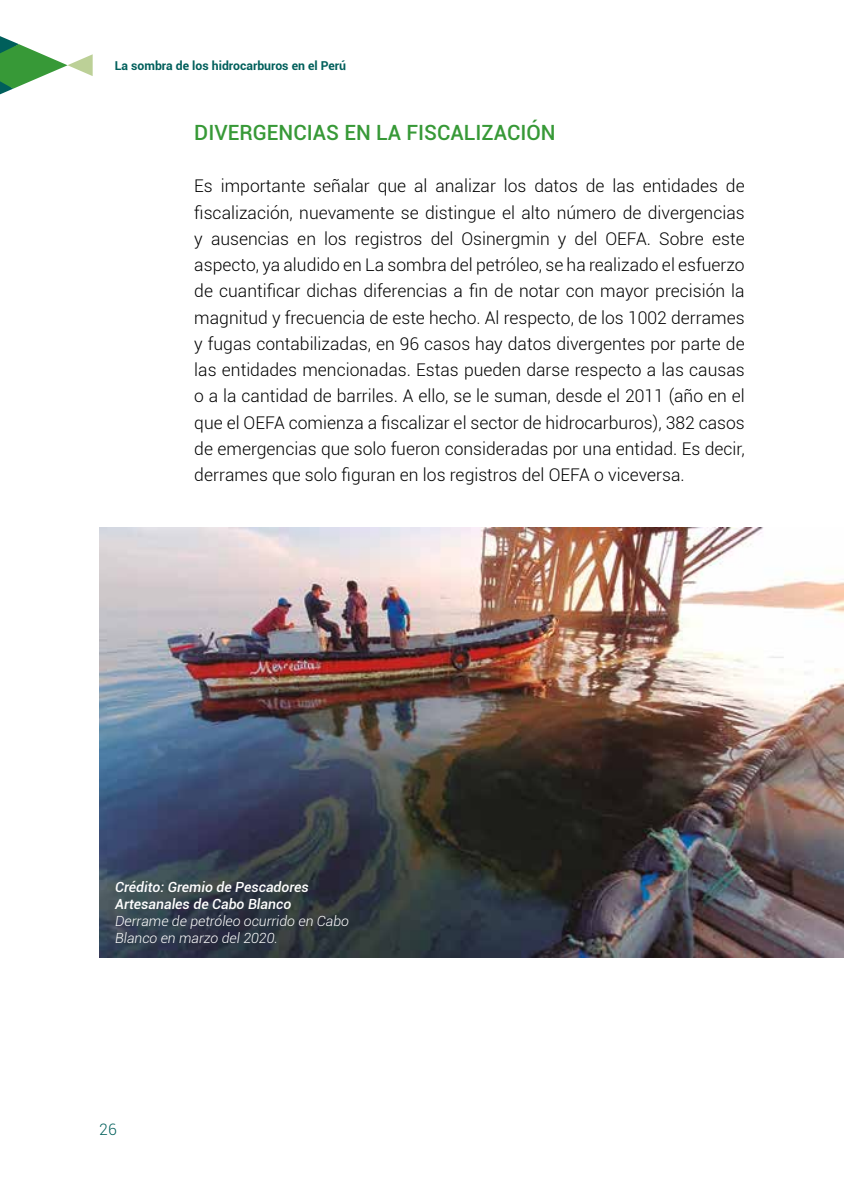
<style>
.page{position:relative;width:844px;height:1191px;background:#fff}
.page>*{position:absolute;margin:0;border:0;box-sizing:border-box;transform-origin:0 0}
.t1{font:500 21px "Roboto";color:#379937}
.t2{font:300 17.5px/26.2px "Roboto";color:#000;text-align:justify}
.t3{font:300 15.75px "Roboto";color:#005f5b}
.t4{font:italic 300 14px/16.8px "Roboto";color:#fff}
.t5{font:italic 500 14px/16.8px "Roboto";color:#fff}
.t6{font:700 12.25px "Roboto";color:#005f5b}
</style>
<div class="page">
<svg style="left:0;top:36px;width:93px;height:59px"></svg>
<img style="left:99px;top:527px;width:744px;height:430px">
<p class="t6" style="left:115px;top:57px;width:233px">La sombra de los hidrocarburos en el Perú</p>
<p class="t1" style="left:194px;top:118px;width:363px">DIVERGENCIAS EN LA FISCALIZACIÓN</p>
<p class="t2" style="left:194px;top:172px;width:551px">Es importante señalar que al analizar los datos de las entidades de fiscalización, nuevamente se distingue el alto número de divergencias y ausencias en los registros del Osinergmin y del OEFA. Sobre este aspecto, ya aludido en La sombra del petróleo, se ha realizado el esfuerzo de cuantificar dichas diferencias a fin de notar con mayor precisión la magnitud y frecuencia de este hecho. Al respecto, de los 1002 derrames y fugas contabilizadas, en 96 casos hay datos divergentes por parte de las entidades mencionadas. Estas pueden darse respecto a las causas o a la cantidad de barriles. A ello, se le suman, desde el 2011 (año en el que el OEFA comienza a fiscalizar el sector de hidrocarburos), 382 casos de emergencias que solo fueron consideradas por una entidad. Es decir, derrames que solo figuran en los registros del OEFA o viceversa.</p>
<p class="t5" style="left:115px;top:878px;width:195px">Crédito: Gremio de Pescadores<br>Artesanales de Cabo Blanco</p>
<p class="t4" style="left:115px;top:912px;width:235px">Derrame de petróleo ocurrido en Cabo<br>Blanco en marzo del 2020.</p>
<p class="t3" style="left:99px;top:1118px;width:19px">26</p>
</div>
